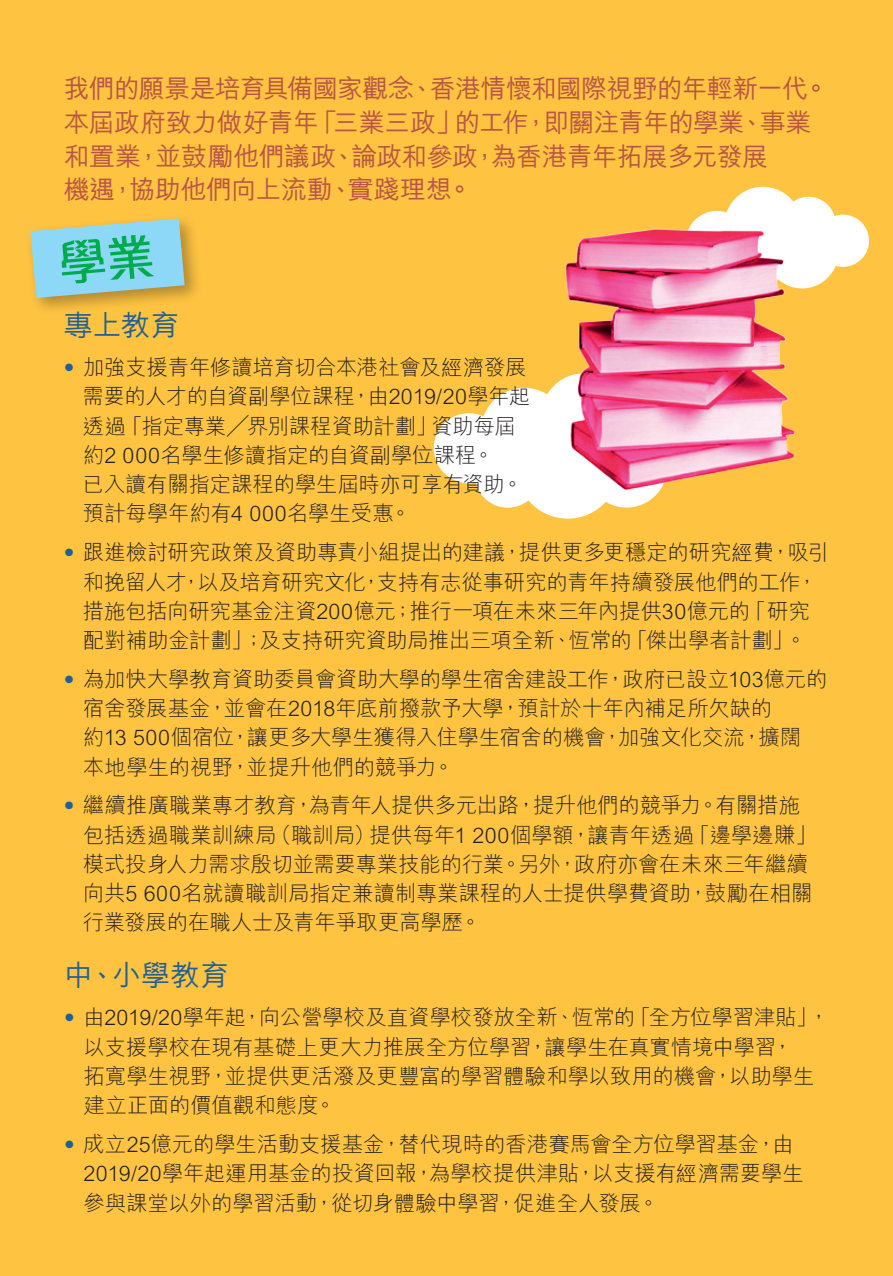
<style>
.page{position:relative;width:893px;height:1276px;background:#fec340}
.page>*{position:absolute;margin:0;border:0;box-sizing:border-box;transform-origin:0 0}
.t1{font:500 29.25px "M Hei HK";color:#206097}
.t2{font:500 25.88px/33.8px "M Hei HK";letter-spacing:-.025em;color:#b85546}
.t3{font:300 21.38px/29.2px "M Hei HK";letter-spacing:-.005em;color:#231f20}
.s1{font-family:"Helvetica Neue LT Std";color:#206097}
</style>
<div class="page">
<svg style="left:434px;top:378px;width:222px;height:140px"></svg>
<svg style="left:716px;top:187px;width:153px;height:102px"></svg>
<img style="left:564px;top:211px;width:242px;height:284px">
<div style="left:25px;top:213px;width:178px;height:103px;background:#231f20;opacity:.35"></div>
<svg style="left:30px;top:218px;width:155px;height:80px;background:#9dcfd2"></svg>
<p class="t2" style="left:64px;top:69px;width:767px">我們的願景是培育具備國家觀念、香港情懷和國際視野的年輕新一代。本屆政府致力做好青年「三業三政」的工作，即關注青年的學業、事業和置業，並鼓勵他們議政、論政和參政，為香港青年拓展多元發展<br>機遇，協助他們向上流動、實踐理想。</p>
<h1 class="t1" style="left:64px;top:304px;width:117px">專上教育</h1>
<p class="t3" style="left:83px;top:352px;width:449px;text-indent:-19px"><span class="s1">•</span> 加強支援青年修讀培育切合本港社會及經濟發展需要的人才的自資副學位課程，由2019/20學年起透過「指定專業╱界別課程資助計劃」資助每屆約2 000名學生修讀指定的自資副學位課程。<br>已入讀有關指定課程的學生屆時亦可享有資助。預計每學年約有4 000名學生受惠。</p>
<p class="t3" style="left:64px;top:537px;width:766px;text-align:center"><span class="s1">•</span> 跟進檢討研究政策及資助專責小組提出的建議，提供更多更穩定的研究經費，吸引和挽留人才，以及培育研究文化，支持有志從事研究的青年持續發展他們的工作，<br>措施包括向研究基金注資200億元；推行一項在未來三年內提供30億元的「研究<br>配對補助金計劃」；及支持研究資助局推出三項全新、恆常的「傑出學者計劃」。</p>
<p class="t3" style="left:83px;top:664px;width:746px;text-indent:-19px"><span class="s1">•</span> 為加快大學教育資助委員會資助大學的學生宿舍建設工作，政府已設立103億元的宿舍發展基金，並會在2018年底前撥款予大學，預計於十年內補足所欠缺的<br>約13 500個宿位，讓更多大學生獲得入住學生宿舍的機會，加強文化交流，擴闊本地學生的視野，並提升他們的競爭力。</p>
<p class="t3" style="left:83px;top:790px;width:735px;text-indent:-19px"><span class="s1">•</span> 繼續推廣職業專才教育，為青年人提供多元出路，提升他們的競爭力。有關措施包括透過職業訓練局（職訓局）提供每年1 200個學額，讓青年透過「邊學邊賺」模式投身人力需求殷切並需要專業技能的行業。另外，政府亦會在未來三年繼續向共5 600名就讀職訓局指定兼讀制專業課程的人士提供學費資助，鼓勵在相關行業發展的在職人士及青年爭取更高學歷。</p>
<h1 class="t1" style="left:64px;top:954px;width:167px">中、小學教育</h1>
<p class="t3" style="left:83px;top:1002px;width:748px;text-indent:-19px"><span class="s1">•</span> 由2019/20學年起，向公營學校及直資學校發放全新、恆常的「全方位學習津貼」，以支援學校在現有基礎上更大力推展全方位學習，讓學生在真實情境中學習，<br>拓寬學生視野，並提供更活潑及更豐富的學習體驗和學以致用的機會，以助學生建立正面的價值觀和態度。</p>
<p class="t3" style="left:83px;top:1129px;width:722px;text-indent:-19px"><span class="s1">•</span> 成立25億元的學生活動支援基金，替代現時的香港賽馬會全方位學習基金，由<br>2019/20學年起運用基金的投資回報，為學校提供津貼，以支援有經濟需要學生參與課堂以外的學習活動，從切身體驗中學習，促進全人發展。</p>
</div>
